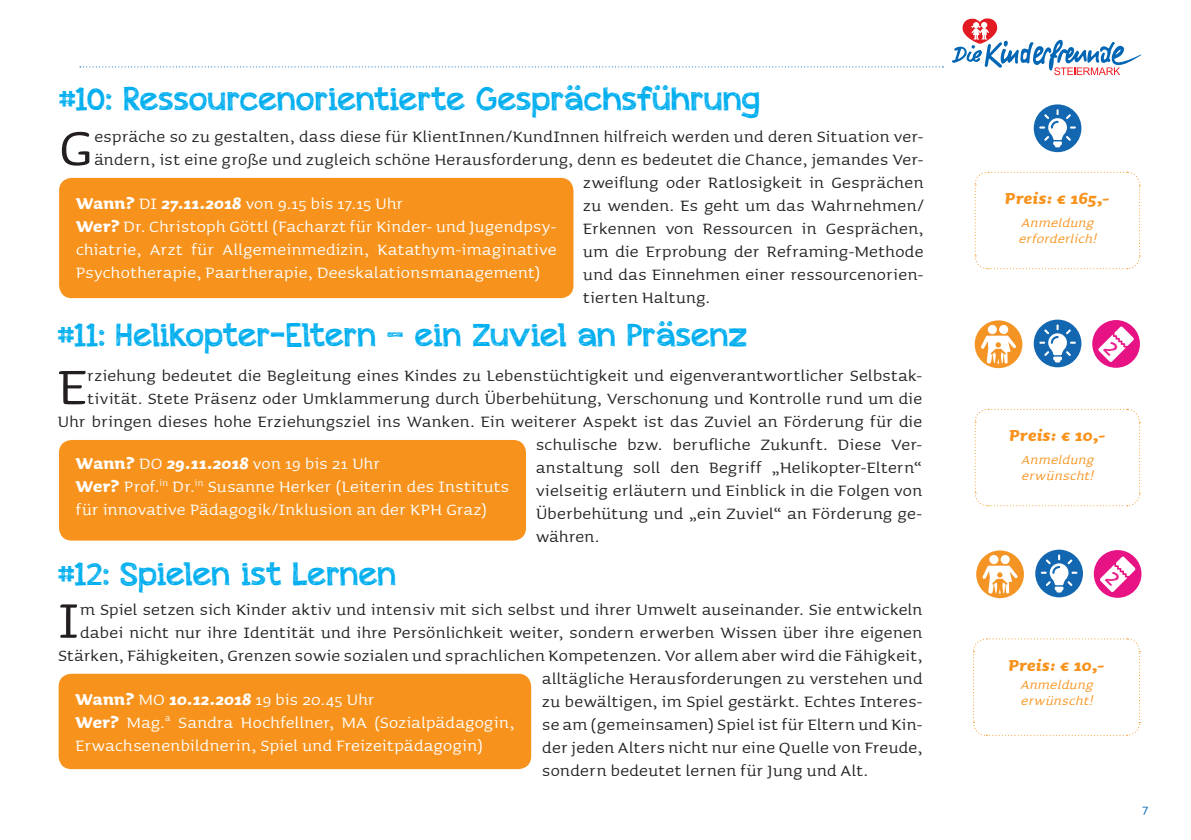
<style>
.page{position:relative;width:1191px;height:840px;background:#fff}
.page>*{position:absolute;margin:0;border:0;box-sizing:border-box;transform-origin:0 0}
.t1{font:64.4px "Sauna";color:#231f20}
.t2{font:32px "appleberry";letter-spacing:.01em;color:#00aeef}
.t3{font:20px "Sauna";letter-spacing:.02em;color:#231f20}
.t4{font:20px/23px "Sauna";letter-spacing:.02em;color:#fff}
.t5{font:italic 700 20px "Sauna";letter-spacing:.02em;color:#f7931d}
.t6{font:italic 16px/16px "Sauna";color:#f7931d}
.t7{font:16px "Sauna";color:#0166b3}
.s1{font-weight:700}
.s2{font-weight:700;font-style:italic}
</style>
<div class="page">
<svg style="left:952px;top:18px;width:189px;height:57px"></svg>
<svg style="left:80px;top:66px;width:863px;height:1px"></svg>
<div style="left:59px;top:439px;width:467px;height:101px;background:#f7931d;border-radius:13px"></div>
<svg style="left:974px;top:408px;width:166px;height:98px"></svg>
<div style="left:1092px;top:320px;width:48px;height:47px;background:#e71385;border-radius:50%"></div>
<div style="left:1033px;top:319px;width:48px;height:48px;background:#1367b0;border-radius:50%"></div>
<svg style="left:1039px;top:324px;width:36px;height:38px"></svg>
<div style="left:974px;top:320px;width:48px;height:48px;background:#f49424;border-radius:50%"></div>
<div style="left:987px;top:325px;width:10px;height:9px;background:#fff;border-radius:50%"></div>
<div style="left:999px;top:325px;width:9px;height:9px;background:#fff;border-radius:50%"></div>
<svg style="left:980px;top:335px;width:36px;height:28px"></svg>
<div style="left:59px;top:673px;width:472px;height:95px;background:#f7931d;border-radius:13px"></div>
<svg style="left:973px;top:638px;width:167px;height:98px"></svg>
<svg style="left:1093px;top:549px;width:48px;height:48px"></svg>
<div style="left:1035px;top:549px;width:48px;height:48px;background:#1367b0;border-radius:50%"></div>
<svg style="left:1040px;top:554px;width:37px;height:38px"></svg>
<div style="left:976px;top:550px;width:48px;height:48px;background:#f49424;border-radius:50%"></div>
<div style="left:989px;top:554px;width:9px;height:9px;background:#fff;border-radius:50%"></div>
<svg style="left:1000px;top:554px;width:9px;height:9px"></svg>
<svg style="left:982px;top:565px;width:35px;height:28px"></svg>
<div style="left:59px;top:178px;width:514px;height:120px;background:#f7931d;border-radius:13px"></div>
<svg style="left:974px;top:171px;width:166px;height:98px"></svg>
<div style="left:1033px;top:104px;width:48px;height:48px;background:#1367b0;border-radius:50%"></div>
<svg style="left:1039px;top:109px;width:36px;height:38px"></svg>
<svg style="left:1098px;top:326px;width:36px;height:36px"></svg>
<svg style="left:1099px;top:556px;width:36px;height:36px"></svg>
<h2 class="t2" style="left:59px;top:76px;width:701px">#10: Ressourcenorientierte Gesprächsführung</h2>
<h1 class="t1" style="left:59px;top:106px;width:36px">G</h1>
<p class="t3" style="left:94px;top:124px;width:830px">espräche so zu gestalten, dass diese für KlientInnen/KundInnen hilfreich werden und deren Situation ver-</p>
<p class="t3" style="left:94px;top:147px;width:830px">ändern, ist eine große und zugleich schöne Herausforderung, denn es bedeutet die Chance, jemandes Ver-</p>
<p class="t3" style="left:583px;top:170px;width:342px">zweiflung oder Ratlosigkeit in Gesprächen</p>
<p class="t3" style="left:583px;top:193px;width:342px">zu wenden. Es geht um das Wahrnehmen/</p>
<p class="t3" style="left:583px;top:216px;width:342px">Erkennen von Ressourcen in Gesprächen,</p>
<p class="t3" style="left:583px;top:239px;width:342px">um die Erprobung der Reframing-Methode</p>
<p class="t3" style="left:583px;top:262px;width:341px">und das Einnehmen einer ressourcenorien-</p>
<p class="t3" style="left:583px;top:285px;width:128px">tierten Haltung.</p>
<p class="t4" style="left:76px;top:191px;width:482px"><span class="s1">Wann?</span> DI <span class="s2">27.11.2018</span> von 9.15 bis 17.15 Uhr<br><span class="s1">Wer?</span> Dr. Christoph Göttl (Facharzt für Kinder- und Jugendpsy&shy;chiatrie, Arzt für Allgemeinmedizin, Katathym-imaginative Psychotherapie, Paartherapie, Deeskalationsmanagement)</p>
<p class="t5" style="left:1005px;top:186px;width:105px">Preis: € 165,-</p>
<p class="t6" style="left:1018px;top:214px;width:84px">Anmeldung erforderlich!</p>
<h2 class="t2" style="left:58px;top:312px;width:690px">#11: Helikopter-Eltern — ein Zuviel an Präsenz</h2>
<h1 class="t1" style="left:58px;top:345px;width:30px">E</h1>
<p class="t3" style="left:88px;top:363px;width:836px">rziehung bedeutet die Begleitung eines Kindes zu Lebenstüchtigkeit und eigenverantwortlicher Selbstak-</p>
<p class="t3" style="left:88px;top:386px;width:836px">tivität. Stete Präsenz oder Umklammerung durch Überbehütung, Verschonung und Kontrolle rund um die</p>
<p class="t3" style="left:58px;top:409px;width:865px">Uhr bringen dieses hohe Erziehungsziel ins Wanken. Ein weiterer Aspekt ist das Zuviel an Förderung für die</p>
<p class="t3" style="left:536px;top:432px;width:387px">schulische bzw. berufliche Zukunft. Diese Ver-</p>
<p class="t3" style="left:536px;top:455px;width:387px">anstaltung soll den Begriff „Helikopter-Eltern“</p>
<p class="t3" style="left:536px;top:478px;width:388px">vielseitig erläutern und Einblick in die Folgen von</p>
<p class="t3" style="left:536px;top:501px;width:387px">Überbehütung und „ein Zuviel“ an Förderung ge-</p>
<p class="t3" style="left:536px;top:524px;width:65px">währen.</p>
<p class="t4" style="left:76px;top:451px;width:434px"><span class="s1">Wann?</span> DO <span class="s2">29.11.2018</span> von 19 bis 21 Uhr<br><span class="s1">Wer?</span> Prof.<sup>in</sup> Dr.<sup>in</sup> Susanne Herker (Leiterin des Instituts für innovative Pädagogik/Inklusion an der KPH Graz)</p>
<h2 class="t2" style="left:58px;top:551px;width:339px">#12: Spielen ist Lernen</h2>
<h1 class="t1" style="left:58px;top:578px;width:23px">I</h1>
<p class="t3" style="left:80px;top:596px;width:843px">m Spiel setzen sich Kinder aktiv und intensiv mit sich selbst und ihrer Umwelt auseinander. Sie entwickeln</p>
<p class="t3" style="left:80px;top:619px;width:843px">dabei nicht nur ihre Identität und ihre Persönlichkeit weiter, sondern erwerben Wissen über ihre eigenen</p>
<p class="t3" style="left:58px;top:642px;width:865px">Stärken, Fähigkeiten, Grenzen sowie sozialen und sprachlichen Kompetenzen. Vor allem aber wird die Fähigkeit,</p>
<p class="t3" style="left:542px;top:665px;width:382px">alltägliche Herausforderungen zu verstehen und</p>
<p class="t3" style="left:542px;top:688px;width:381px">zu bewältigen, im Spiel gestärkt. Echtes Interes-</p>
<p class="t3" style="left:542px;top:711px;width:381px">se am (gemeinsamen) Spiel ist für Eltern und Kin-</p>
<p class="t3" style="left:542px;top:734px;width:382px">der jeden Alters nicht nur eine Quelle von Freude,</p>
<p class="t3" style="left:542px;top:757px;width:327px">sondern bedeutet lernen für Jung und Alt.</p>
<p class="t4" style="left:76px;top:686px;width:440px"><span class="s1">Wann?</span> MO <span class="s2">10.12.2018</span> 19 bis 20.45 Uhr<br><span class="s1">Wer?</span> Mag.<sup>a</sup> Sandra Hochfellner, MA (Sozialpädagogin,<br>Erwachsenenbildnerin, Spiel und Freizeitpädagogin)</p>
<p class="t5" style="left:1009px;top:422px;width:97px">Preis: € 10,-</p>
<p class="t6" style="left:1021px;top:451px;width:78px">Anmeldung erwünscht!</p>
<p class="t5" style="left:1008px;top:652px;width:97px">Preis: € 10,-</p>
<p class="t6" style="left:1020px;top:675px;width:78px">Anmeldung erwünscht!</p>
<p class="t7" style="left:1142px;top:798px;width:8px">7</p>
</div>
